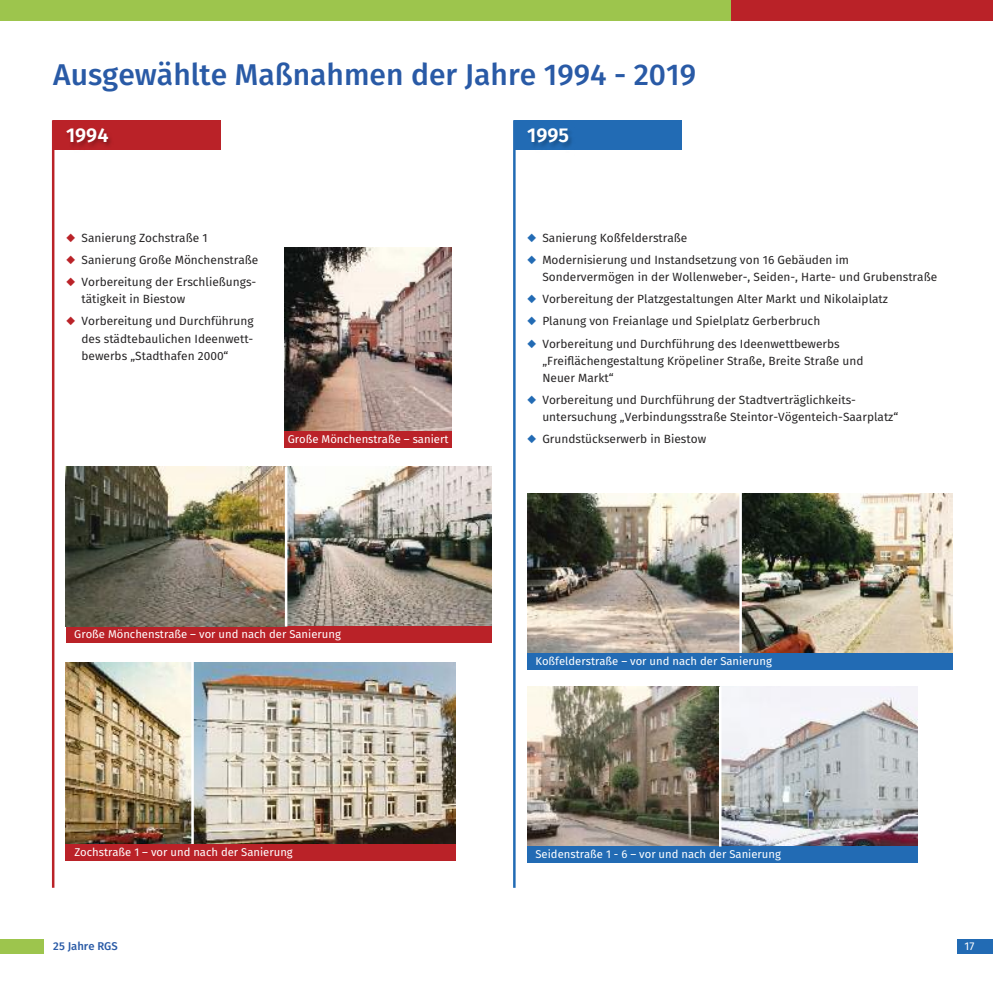
<style>
.page{position:relative;width:993px;height:993px;background:#fff}
.page>*{position:absolute;margin:0;border:0;box-sizing:border-box;transform-origin:0 0}
.t1{font:500 30px "Fira Sans";color:#295aa6}
.t2{font:600 20px "Fira Sans";color:#fff}
.t3{font:11.88px/17.1px "Fira Sans";color:#272526}
.t4{font:11.25px "Fira Sans";color:#fff}
.t5{font:500 11.25px "Fira Sans";color:#295aa6}
.s1{color:#ba2228}
.s2{color:#226bb4}
</style>
<div class="page">
<div style="left:957px;top:939px;width:35px;height:14px;background:#226bb4"></div>
<div style="left:730px;top:0;width:262px;height:21px;background:#ba2228"></div>
<div style="left:0;top:939px;width:44px;height:14px;background:#9dc54d"></div>
<div style="left:0;top:0;width:730px;height:21px;background:#9dc54d"></div>
<img style="left:66px;top:467px;width:425px;height:159px">
<img style="left:66px;top:662px;width:390px;height:182px">
<div style="left:66px;top:626px;width:425px;height:17px;background:#ba2228"></div>
<img style="left:284px;top:247px;width:167px;height:184px">
<div style="left:284px;top:431px;width:167px;height:16px;background:#ba2228"></div>
<img style="left:527px;top:493px;width:425px;height:160px">
<img style="left:527px;top:686px;width:191px;height:160px">
<img style="left:721px;top:686px;width:195px;height:160px">
<div style="left:527px;top:846px;width:389px;height:17px;background:#226bb4"></div>
<hr style="left:52px;top:120px;width:2px;height:767px;background:#ba2228">
<div style="left:53px;top:120px;width:167px;height:30px;background:#ba2228"></div>
<img style="left:54px;top:130px;width:57px;height:35px">
<hr style="left:513px;top:120px;width:2px;height:767px;background:#226bb4">
<div style="left:514px;top:120px;width:167px;height:30px;background:#226bb4"></div>
<img style="left:515px;top:130px;width:57px;height:35px">
<hr style="left:739px;top:490px;width:2px;height:164px;background:#fff">
<div style="left:527px;top:653px;width:425px;height:16px;background:#226bb4"></div>
<hr style="left:191px;top:661px;width:3px;height:185px;background:#fff">
<hr style="left:285px;top:466px;width:2px;height:160px;background:#fff">
<div style="left:66px;top:844px;width:390px;height:16px;background:#ba2228"></div>
<h1 class="t1" style="left:53px;top:50px;width:644px">Ausgewählte Maßnahmen der Jahre 1994 - 2019</h1>
<h2 class="t2" style="left:66px;top:118px;width:44px">1994</h2>
<h2 class="t2" style="left:527px;top:118px;width:43px">1995</h2>
<p class="t3" style="left:66px;top:229px;width:143px"><span class="s1">◆</span> Sanierung Zochstraße 1</p>
<p class="t3" style="left:66px;top:251px;width:194px"><span class="s1">◆</span> Sanierung Große Mönchenstraße</p>
<p class="t3" style="left:81px;top:273px;width:176px;text-indent:-15px"><span class="s1">◆</span> Vorbereitung der Erschließungs&shy;tätigkeit in Biestow</p>
<p class="t3" style="left:81px;top:312px;width:173px;text-align:justify;text-indent:-15px"><span class="s1">◆</span> Vorbereitung und Durchführung des städtebaulichen Ideenwett&shy;bewerbs „Stadthafen 2000“</p>
<p class="t4" style="left:288px;top:430px;width:162px">Große Mönchenstraße – saniert</p>
<p class="t4" style="left:74px;top:625px;width:268px">Große Mönchenstraße – vor und nach der Sanierung</p>
<p class="t4" style="left:74px;top:843px;width:220px">Zochstraße 1 – vor und nach der Sanierung</p>
<p class="t3" style="left:527px;top:229px;width:162px"><span class="s2">◆</span> Sanierung Koßfelderstraße</p>
<p class="t3" style="left:542px;top:251px;width:396px;text-indent:-15px"><span class="s2">◆</span> Modernisierung und Instandsetzung von 16 Gebäuden im<br>Sondervermögen in der Wollenweber-, Seiden-, Harte- und Grubenstraße</p>
<p class="t3" style="left:527px;top:290px;width:362px"><span class="s2">◆</span> Vorbereitung der Platzgestaltungen Alter Markt und Nikolaiplatz</p>
<p class="t3" style="left:527px;top:312px;width:295px"><span class="s2">◆</span> Planung von Freianlage und Spielplatz Gerberbruch</p>
<p class="t3" style="left:542px;top:334px;width:322px;text-indent:-15px"><span class="s2">◆</span> Vorbereitung und Durchführung des Ideenwettbewerbs „Freiflächengestaltung Kröpeliner Straße, Breite Straße und<br>Neuer Markt“</p>
<p class="t3" style="left:542px;top:391px;width:357px;text-indent:-15px"><span class="s2">◆</span> Vorbereitung und Durchführung der Stadtverträglichkeits&shy;untersuchung „Verbindungsstraße Steintor-Vögenteich-Saarplatz“</p>
<p class="t3" style="left:527px;top:430px;width:181px"><span class="s2">◆</span> Grundstückserwerb in Biestow</p>
<p class="t4" style="left:535px;top:652px;width:238px">Koßfelderstraße – vor und nach der Sanierung</p>
<p class="t4" style="left:535px;top:845px;width:247px">Seidenstraße 1 - 6 – vor und nach der Sanierung</p>
<p class="t5" style="left:53px;top:937px;width:66px">25 Jahre RGS</p>
<p class="t4" style="left:964px;top:937px;width:11px">17</p>
</div>
